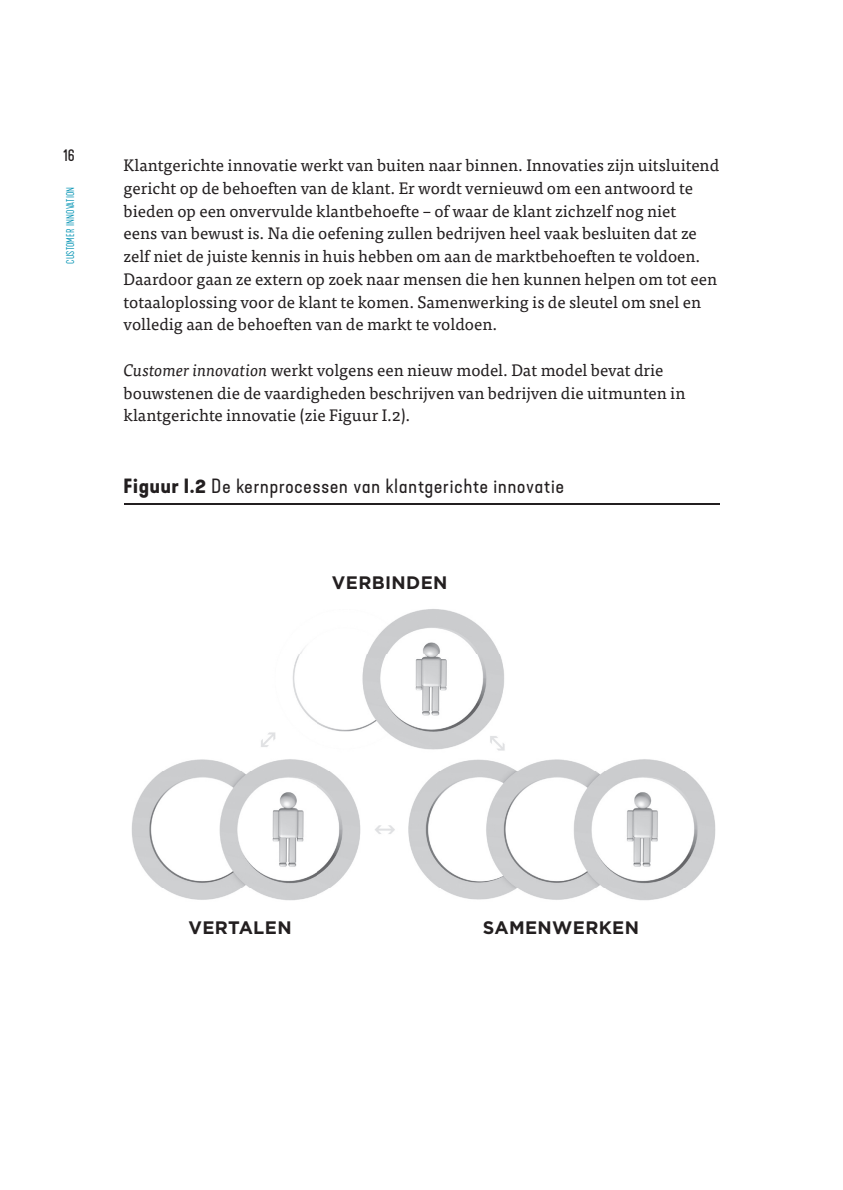
<style>
.page{position:relative;width:843px;height:1190px;background:#fff}
.page>*{position:absolute;margin:0;border:0;box-sizing:border-box;transform-origin:0 0}
.t1{font:expanded 19.25px "Kapra Neue";letter-spacing:.05em;color:#231f20}
.t2{font:700 18.03px "Gotham";letter-spacing:.02em;color:#231f20}
.t3{font:16.62px/22.8px "Tisa Pro";color:#231f20}
.t4{font:16.62px "Kapra Neue";color:#231f20}
.t5{font:300 10.5px "Kapra Neue";letter-spacing:.02em;color:#0092b3}
.s1{font-style:italic}
.s2{font-weight:700}
</style>
<div class="page">
<hr style="left:124px;top:503px;width:595px;height:1px;background:#231f20">
<img style="left:131px;top:648px;width:186px;height:253px">
<img style="left:317px;top:609px;width:399px;height:292px">
<p class="t4" style="left:63px;top:145px;width:13px">16</p>
<p class="t5" style="left:64px;top:264px;width:79px;rotate:-90deg">CUSTOMER INNOVATION</p>
<p class="t3" style="left:124px;top:153px;width:597px">Klantgerichte innovatie werkt van buiten naar binnen. Innovaties zijn uitsluitend gericht op de behoeften van de klant. Er wordt vernieuwd om een antwoord te bieden op een onvervulde klantbehoefte – of waar de klant zichzelf nog niet<br>eens van bewust is. Na die oefening zullen bedrijven heel vaak besluiten dat ze zelf niet de juiste kennis in huis hebben om aan de marktbehoeften te voldoen.<br>Daardoor gaan ze extern op zoek naar mensen die hen kunnen helpen om tot een totaaloplossing voor de klant te komen. Samenwerking is de sleutel om snel en volledig aan de behoeften van de markt te voldoen.</p>
<p class="t3" style="left:124px;top:358px;width:563px"><span class="s1">Customer innovation</span> werkt volgens een nieuw model. Dat model bevat drie bouwstenen die de vaardigheden beschrijven van bedrijven die uitmunten in klantgerichte innovatie (zie Figuur I.2).</p>
<p class="t1" style="left:124px;top:475px;width:442px"><span class="s2">Figuur I.2</span> De kernprocessen van klantgerichte innovatie</p>
<p class="t2" style="left:332px;top:571px;width:117px">VERBINDEN</p>
<p class="t2" style="left:188px;top:916px;width:105px">VERTALEN</p>
<p class="t2" style="left:482px;top:916px;width:158px">SAMENWERKEN</p>
</div>
